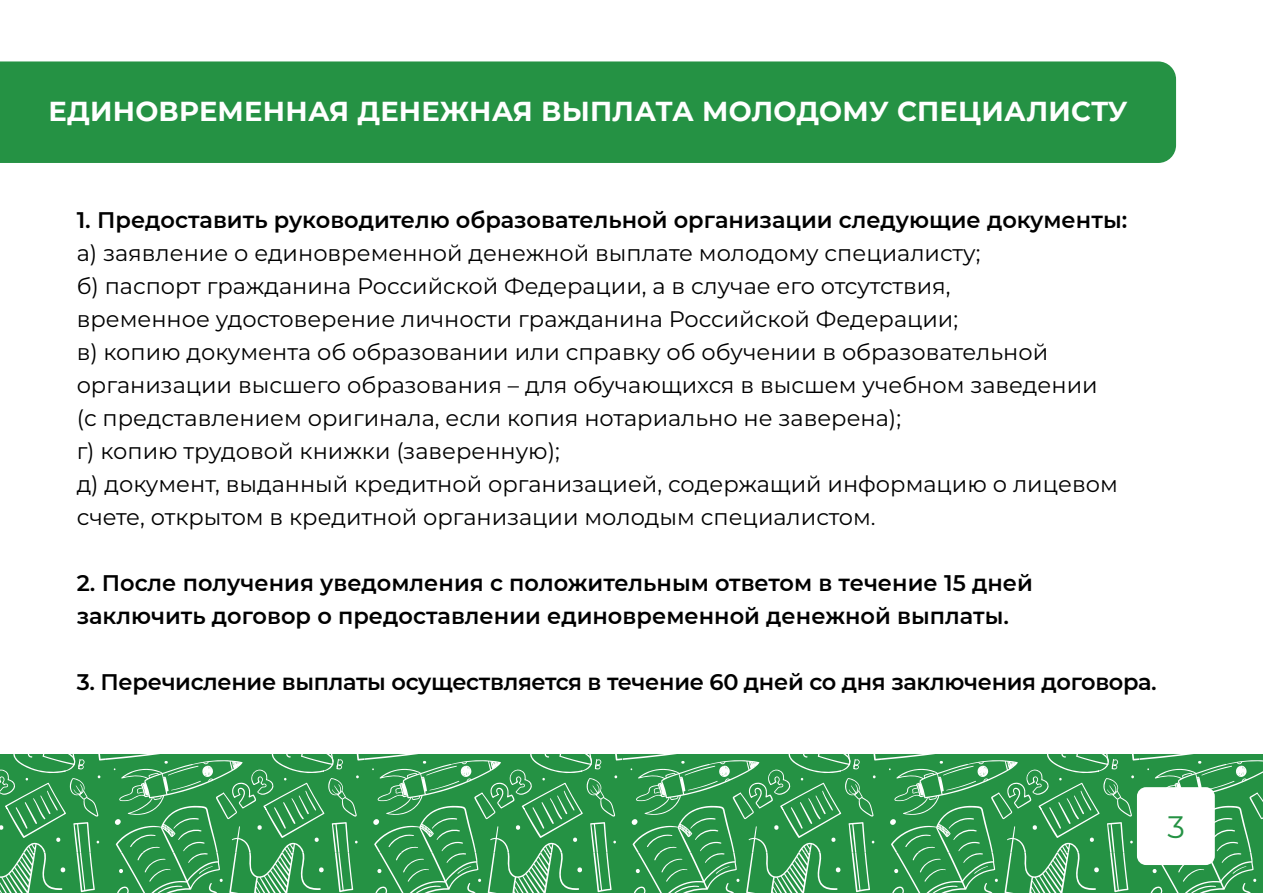
<style>
.page{position:relative;width:1263px;height:893px;background:#fff}
.page>*{position:absolute;margin:0;border:0;box-sizing:border-box;transform-origin:0 0}
.t1{font:31.05px "Montserrat";color:#259244}
.t2{font:700 27.3px "Montserrat";letter-spacing:.01em;color:#fff}
.t3{font:22.5px/33px "Montserrat";color:#000}
.t4{font:600 22.5px/33px "Montserrat";color:#000}
</style>
<div class="page">
<div style="left:0;top:61px;width:1176px;height:102px;background:#259244"></div>
<svg style="left:1px;top:754px;width:1262px;height:139px;background:#3c9d58"></svg>
<div style="left:1137px;top:787px;width:78px;height:78px;background:#fff;border-radius:9px"></div>
<p class="t2" style="left:49px;top:92px;width:1081px">ЕДИНОВРЕМЕННАЯ ДЕНЕЖНАЯ ВЫПЛАТА МОЛОДОМУ СПЕЦИАЛИСТУ</p>
<p class="t4" style="left:77px;top:202px;width:1052px">1. Предоставить руководителю образовательной организации следующие документы:</p>
<p class="t3" style="left:77px;top:236px;width:1043px">а) заявление о единовременной денежной выплате молодому специалисту;<br>б) паспорт гражданина Российской Федерации, а в случае его отсутствия,<br>временное удостоверение личности гражданина Российской Федерации;<br>в) копию документа об образовании или справку об обучении в образовательной организации высшего образования – для обучающихся в высшем учебном заведении (с представлением оригинала, если копия нотариально не заверена);<br>г) копию трудовой книжки (заверенную);<br>д) документ, выданный кредитной организацией, содержащий информацию о лицевом счете, открытом в кредитной организации молодым специалистом.</p>
<p class="t4" style="left:77px;top:565px;width:958px">2. После получения уведомления с положительным ответом в течение 15 дней заключить договор о предоставлении единовременной денежной выплаты.</p>
<p class="t4" style="left:77px;top:664px;width:1082px">3. Перечисление выплаты осуществляется в течение 60 дней со дня заключения договора.</p>
<h1 class="t1" style="left:1167px;top:806px;width:19px">3</h1>
</div>
